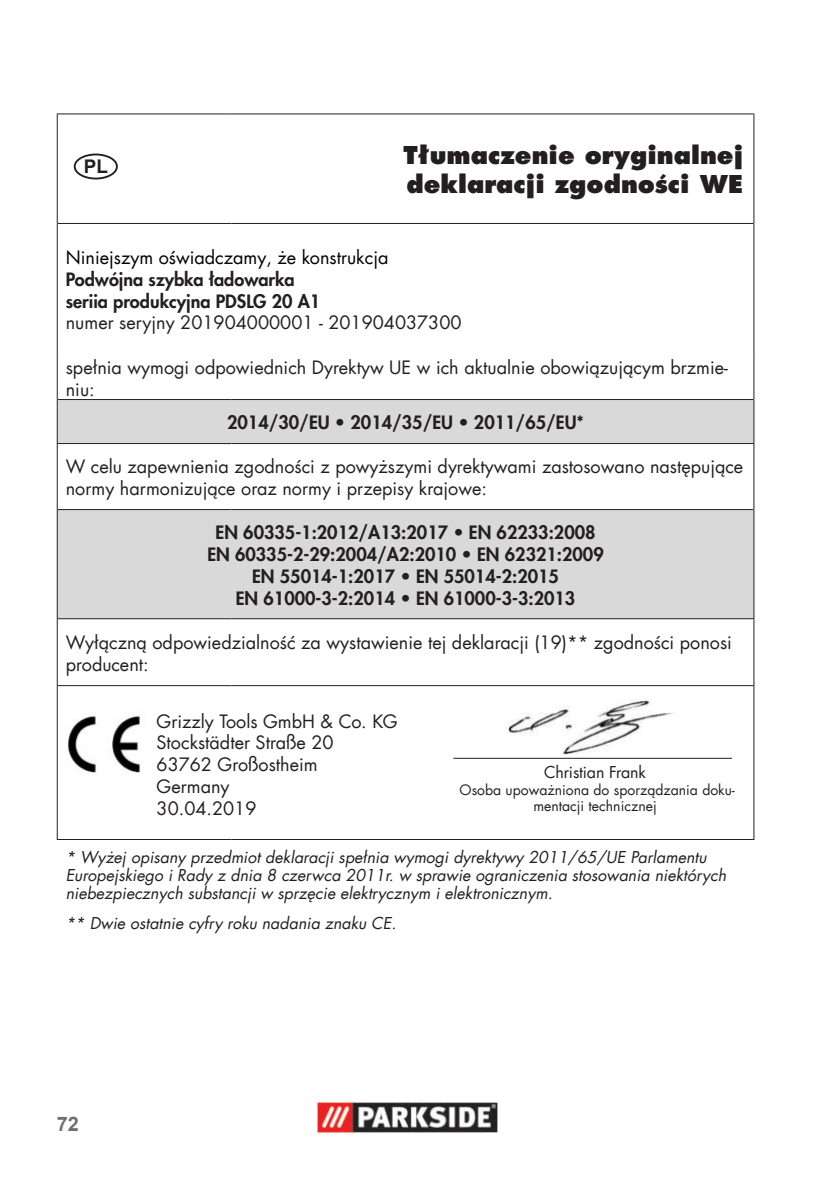
<style>
.page{position:relative;width:840px;height:1191px;background:#fff}
.page>*{position:absolute;margin:0;border:0;box-sizing:border-box;transform-origin:0 0}
.t1{font:800 24px/28.8px "Futura Com";color:#231f20}
.t2{font:700 20px "Arial";color:#6d6e71}
.t3{font:700 18.8px "Arial";color:#231f20}
.t4{font:18px/21.8px "Futura Com";color:#231f20}
.t5{font:800 18px/22px "Futura Com";color:#231f20}
.t6{font:18px "Futura Com";color:#000}
.t7{font:italic 16px/18px "Futura Com";color:#231f20}
.t8{font:16px "Futura Com";letter-spacing:-.01em;color:#231f20}
.t9{font:14px/16.8px "Futura Com";color:#231f20;text-align:center}
</style>
<div class="page">
<img style="left:316px;top:1101px;width:182px;height:32px">
<svg style="left:58px;top:400px;width:695px;height:218px;fill:#d9d9d9"></svg>
<hr style="left:57px;top:223px;width:1px;height:132px;background:#231f20">
<hr style="left:753px;top:223px;width:1px;height:132px;background:#231f20">
<hr style="left:57px;top:355px;width:1px;height:44px;background:#231f20">
<hr style="left:753px;top:355px;width:1px;height:44px;background:#231f20">
<hr style="left:57px;top:399px;width:1px;height:44px;background:#231f20">
<hr style="left:753px;top:399px;width:1px;height:44px;background:#231f20">
<hr style="left:57px;top:443px;width:174px;height:1px;background:#231f20">
<hr style="left:57px;top:444px;width:1px;height:65px;background:#231f20">
<hr style="left:231px;top:443px;width:523px;height:1px;background:#231f20">
<hr style="left:753px;top:444px;width:1px;height:65px;background:#231f20">
<hr style="left:753px;top:509px;width:1px;height:109px;background:#231f20">
<hr style="left:57px;top:618px;width:174px;height:1px;background:#231f20">
<hr style="left:57px;top:619px;width:1px;height:66px;background:#231f20">
<hr style="left:231px;top:618px;width:523px;height:1px;background:#231f20">
<hr style="left:753px;top:619px;width:1px;height:66px;background:#231f20">
<hr style="left:57px;top:685px;width:174px;height:1px;background:#231f20">
<hr style="left:57px;top:686px;width:1px;height:153px;background:#231f20">
<hr style="left:231px;top:685px;width:523px;height:1px;background:#231f20">
<hr style="left:753px;top:686px;width:1px;height:153px;background:#231f20">
<hr style="left:58px;top:399px;width:173px;height:1px;background:#231f20">
<hr style="left:231px;top:399px;width:522px;height:1px;background:#231f20">
<hr style="left:57px;top:113px;width:174px;height:1px;background:#231f20">
<hr style="left:57px;top:114px;width:1px;height:109px;background:#231f20">
<hr style="left:231px;top:113px;width:523px;height:1px;background:#231f20">
<hr style="left:753px;top:114px;width:1px;height:109px;background:#231f20">
<hr style="left:58px;top:223px;width:173px;height:1px;background:#231f20">
<hr style="left:231px;top:223px;width:522px;height:1px;background:#231f20">
<hr style="left:58px;top:509px;width:173px;height:1px;background:#231f20">
<hr style="left:231px;top:509px;width:522px;height:1px;background:#231f20">
<hr style="left:57px;top:509px;width:1px;height:109px;background:#231f20">
<hr style="left:57px;top:839px;width:174px;height:1px;background:#231f20">
<hr style="left:231px;top:839px;width:523px;height:1px;background:#231f20">
<div style="left:74px;top:153px;width:44px;height:26px;border:2px solid #231f20;border-radius:50%"></div>
<img style="left:66px;top:712px;width:75px;height:61px">
<img style="left:506px;top:698px;width:169px;height:57px">
<hr style="left:453px;top:758px;width:278px;height:1px;background:#231f20">
<p class="t3" style="left:84px;top:156px;width:26px">PL</p>
<h1 class="t1" style="left:403px;top:141px;width:341px">Tłumaczenie oryginalnej deklaracji zgodności WE</h1>
<p class="t6" style="left:66px;top:245px;width:324px">Niniejszym oświadczamy, że konstrukcja</p>
<p class="t5" style="left:66px;top:267px;width:256px">Podwójna szybka ładowarka seriia produkcyjna PDSLG 20 A1</p>
<p class="t4" style="left:66px;top:312px;width:397px">numer seryjny 201904000001 - 201904037300</p>
<p class="t4" style="left:66px;top:356px;width:663px">spełnia wymogi odpowiednich Dyrektyw UE w ich aktualnie obowiązującym brzmie&shy;niu:</p>
<p class="t5" style="left:227px;top:412px;width:358px">2014/30/EU • 2014/35/EU • 2011/65/EU*</p>
<p class="t4" style="left:66px;top:455px;width:678px">W celu zapewnienia zgodności z powyższymi dyrektywami zastosowano następujące normy harmonizujące oraz normy i przepisy krajowe:</p>
<p class="t5" style="left:207px;top:522px;width:397px;text-align:center">EN 60335-1:2012/A13:2017 • EN 62233:2008<br>EN 60335-2-29:2004/A2:2010 • EN 62321:2009<br>EN 55014-1:2017 • EN 55014-2:2015<br>EN 61000-3-2:2014 • EN 61000-3-3:2013</p>
<p class="t4" style="left:66px;top:631px;width:667px">Wyłączną odpowiedzialność za wystawienie tej deklaracji (19)** zgodności ponosi producent:</p>
<p class="t4" style="left:156px;top:710px;width:242px">Grizzly Tools GmbH &amp; Co. KG<br>Stockstädter Straße 20<br>63762 Großostheim<br>Germany<br>30.04.2019</p>
<p class="t7" style="left:66px;top:848px;width:661px">* Wyżej opisany przedmiot deklaracji spełnia wymogi dyrektywy 2011/65/UE Parlamentu<br>Europejskiego i Rady z dnia 8 czerwca 2011r. w sprawie ograniczenia stosowania niektórych niebezpiecznych substancji w sprzęcie elektrycznym i elektronicznym.</p>
<p class="t7" style="left:66px;top:915px;width:332px">** Dwie ostatnie cyfry roku nadania znaku CE.</p>
<p class="t8" style="left:544px;top:761px;width:103px">Christian Frank</p>
<p class="t9" style="left:459px;top:781px;width:276px">Osoba upoważniona do sporządzania doku&shy;mentacji technicznej</p>
<p class="t2" style="left:57px;top:1112px;width:24px">72</p>
</div>
